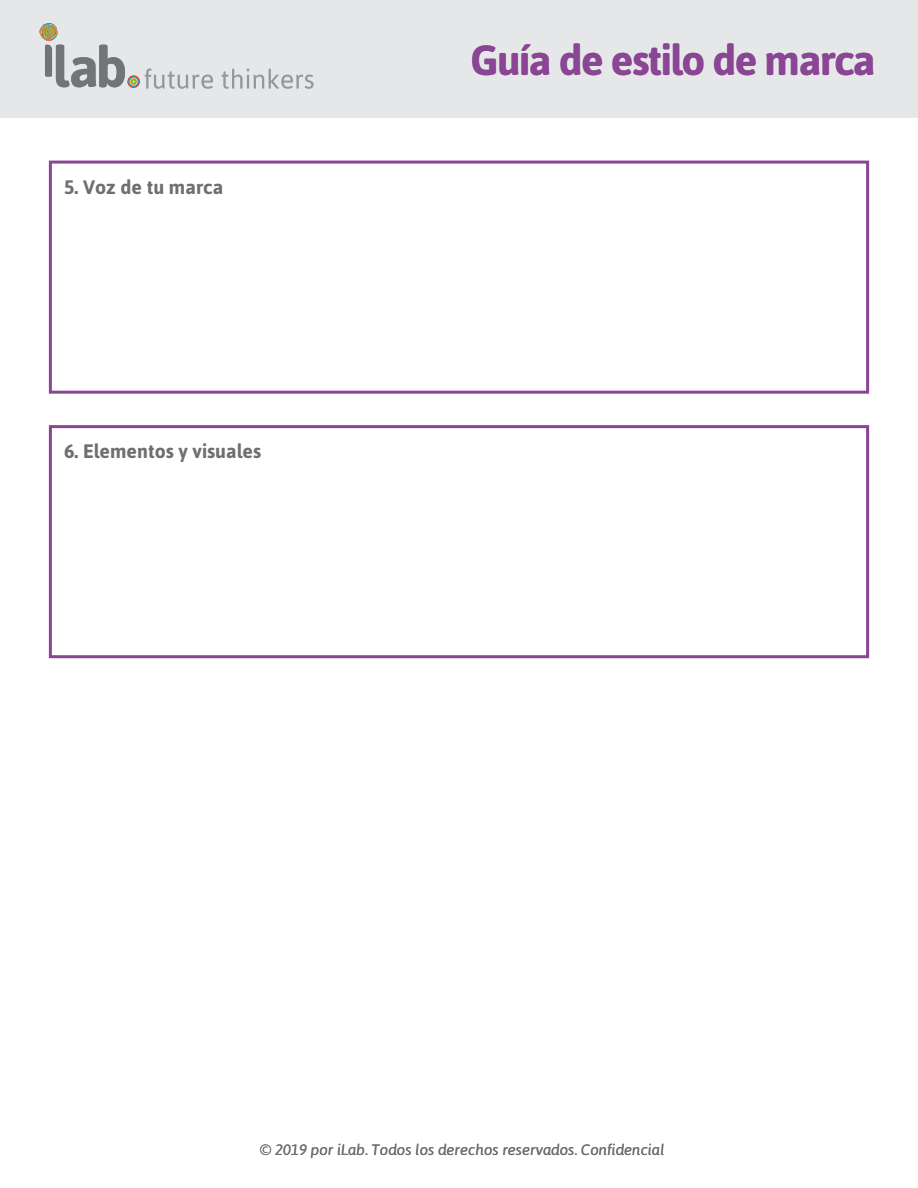
<style>
.page{position:relative;width:918px;height:1188px;background:#fff}
.page>*{position:absolute;margin:0;border:0;box-sizing:border-box;transform-origin:0 0}
.t1{font:700 42px "Asap";letter-spacing:-.035em;color:#8a4694}
.t2{font:700 19.5px "Asap";color:#706f6f}
.t3{font:italic 15px "Asap";color:#706f6f}
</style>
<div class="page">
<div style="left:49px;top:161px;width:820px;height:233px;border:3px solid #8a4694"></div>
<div style="left:49px;top:425px;width:820px;height:233px;border:3px solid #8a4694"></div>
<div style="left:0;top:0;width:918px;height:117px;background:#e6e7e8"></div>
<svg style="left:222px;top:69px;width:92px;height:20px"></svg>
<svg style="left:39px;top:23px;width:174px;height:66px"></svg>
<h2 class="t2" style="left:64px;top:174px;width:161px">5. Voz de tu marca</h2>
<h2 class="t2" style="left:64px;top:438px;width:198px">6. Elementos y visuales</h2>
<h1 class="t1" style="left:471px;top:32px;width:407px">Guía de estilo de marca</h1>
<p class="t3" style="left:260px;top:1140px;width:406px">© 2019 por iLab. Todos los derechos reservados. Confidencial</p>
</div>
